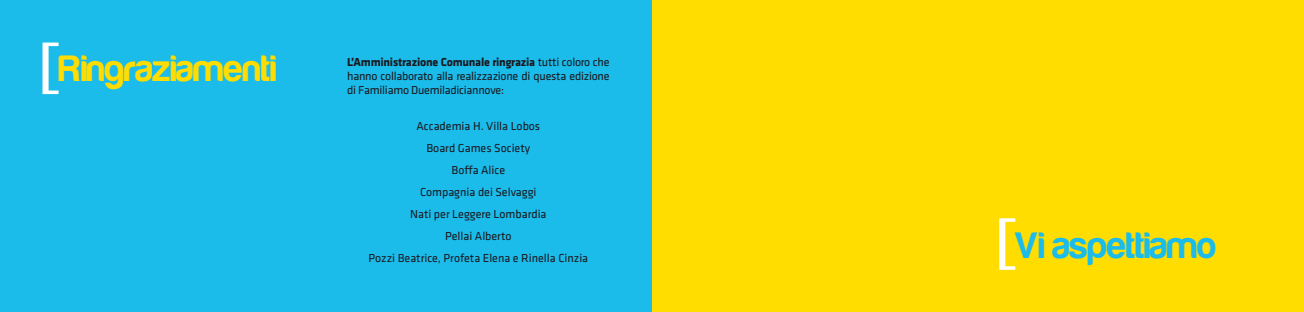
<style>
.page{position:relative;width:1304px;height:312px;background:#fff}
.page>*{position:absolute;margin:0;border:0;box-sizing:border-box;transform-origin:0 0}
.t1{font:38px "Harabara";color:#fd0}
.t2{font:38px "Harabara";color:#1bbbea}
.t3{font:12px/22px "Klavika";color:#1a171c;text-align:justify}
.s1{font-weight:700}
</style>
<div class="page">
<div style="left:0;top:0;width:652px;height:312px;background:#1bbbea"></div>
<div style="left:652px;top:0;width:652px;height:312px;background:#fd0"></div>
<svg style="left:43px;top:43px;width:16px;height:51px"></svg>
<svg style="left:999px;top:218px;width:16px;height:52px"></svg>
<h1 class="t1" style="left:59px;top:49px;width:218px">Ringraziamenti</h1>
<p class="t3" style="left:347px;top:55px;width:264px;line-height:14px"><span class="s1">L’Amministrazione Comunale ringrazia</span> tutti coloro che hanno collaborato alla realizzazione di questa edizione di Familiamo Duemiladiciannove:</p>
<p class="t3" style="left:368px;top:115px;width:221px;text-align:center">Accademia H. Villa Lobos<br>Board Games Society<br>Boffa Alice<br>Compagnia dei Selvaggi<br>Nati per Leggere Lombardia<br>Pellai Alberto<br>Pozzi Beatrice, Profeta Elena e Rinella Cinzia</p>
<h1 class="t2" style="left:1015px;top:225px;width:203px">Vi aspettiamo</h1>
</div>
